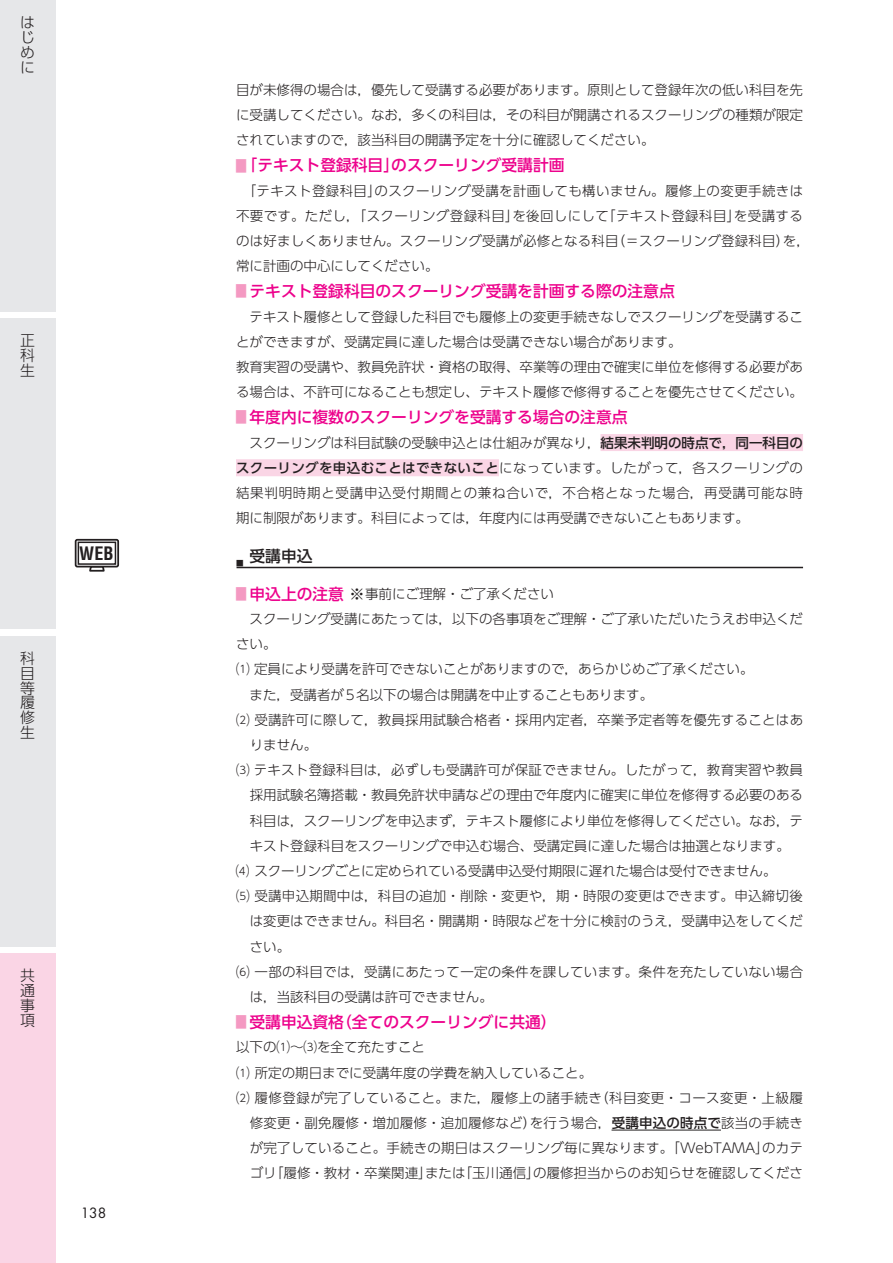
<style>
.page{position:relative;width:893px;height:1263px;background:#fff}
.page>*{position:absolute;margin:0;border:0;box-sizing:border-box;transform-origin:0 0}
.t1{font:700 condensed 18.15px "Helvetica";color:#231f20}
.小見出し{font:500 15.75px "UD Shin Go Pr 6 N";color:#ed028c}
.中見出し{font:500 15.75px "UD Shin Go Pr 6 N";color:#231f20}
.t2{font:300 14.85px/14.9px "UD Shin Go Pr 6 N";color:#231f20;text-align:justify}
.t3{font:13.8px "Futura Std";color:#231f20}
.問答１{font:300 13.5px/25.2px "UD Shin Go Pr 6 N";color:#231f20;text-align:justify}
.問答１-2{font:300 13.5px/25.2px "UD Shin Go Pr 6 N";letter-spacing:.025em;color:#231f20}
.問答１-3{font:300 13.5px/25.2px "UD Shin Go Pr 6 N";letter-spacing:.02em;color:#231f20}
.小見出し-2{font:300 13.5px "UD Shin Go Pr 6 N";color:#231f20}
.s1{font-weight:300;font-size:13.5px;color:#f499c2}
.s2{font-weight:500}
.s3{color:#f499c2}
.s4{font-weight:500;font-size:15.75px;color:#ed028c}
.s5{font-weight:500;font-size:15.75px}
</style>
<div class="page">
<div style="left:0;top:0;width:55px;height:311px;background:#e6e7e9"></div>
<div style="left:0;top:318px;width:55px;height:311px;background:#e6e7e9"></div>
<div style="left:0;top:636px;width:55px;height:310px;background:#e6e7e9"></div>
<div style="left:0;top:953px;width:55px;height:310px;background:#fad5e5"></div>
<div style="left:600px;top:434px;width:203px;height:17px;background:#fad5e5"></div>
<div style="left:236px;top:459px;width:263px;height:17px;background:#fad5e5"></div>
<hr style="left:237px;top:567px;width:566px;height:1px;background:#231f20">
<hr style="left:611px;top:1130px;width:110px;height:1px;background:#231f20">
<svg style="left:88px;top:567px;width:18px;height:5px"></svg>
<div style="left:75px;top:539px;width:44px;height:28px;border:2px solid #231f20;border-radius:2px"></div>
<div style="left:78px;top:542px;width:38px;height:23px;border:2px solid #231f20"></div>
<p class="t2" style="left:20px;top:14px;width:15px">はじめに</p>
<p class="t2" style="left:20px;top:333px;width:16px">正科生</p>
<p class="t2" style="left:20px;top:650px;width:16px">科目等履修生</p>
<h1 class="t1" style="left:79px;top:543px;width:36px">WEB</h1>
<p class="t2" style="left:20px;top:968px;width:16px">共通事項</p>
<p class="t3" style="left:81px;top:1204px;width:27px">138</p>
<p class="問答１" style="left:236px;top:77px;width:569px">目が未修得の場合は，優先して受講する必要があります。原則として登録年次の低い科目を先に受講してください。なお，多くの科目は，その科目が開講されるスクーリングの種類が限定されていますので，該当科目の開講予定を十分に確認してください。</p>
<p class="小見出し" style="left:236px;top:153px;width:330px"><span class="s1">▊</span>「テキスト登録科目」のスクーリング受講計画</p>
<p class="問答１-2" style="left:236px;top:177px;width:575px">　「テキスト登録科目」のスクーリング受講を計画しても構いません。履修上の変更手続きは不要です。ただし，「スクーリング登録科目」を後回しにして「テキスト登録科目」を受講するのは好ましくありません。スクーリング受講が必修となる科目（＝スクーリング登録科目）を，常に計画の中心にしてください。</p>
<p class="小見出し" style="left:236px;top:279px;width:440px"><span class="s1">▊</span>テキスト登録科目のスクーリング受講を計画する際の注意点</p>
<p class="問答１" style="left:236px;top:303px;width:569px;text-indent:14px">テキスト履修として登録した科目でも履修上の変更手続きなしでスクーリングを受講することができますが、受講定員に達した場合は受講できない場合があります。</p>
<p class="問答１" style="left:236px;top:354px;width:569px">教育実習の受講や、教員免許状・資格の取得、卒業等の理由で確実に単位を修得する必要がある場合は、不許可になることも想定し、テキスト履修で修得することを優先させてください。</p>
<p class="小見出し" style="left:236px;top:405px;width:393px"><span class="s1">▊</span>年度内に複数のスクーリングを受講する場合の注意点</p>
<p class="問答１" style="left:236px;top:429px;width:568px">　スクーリングは科目試験の受験申込とは仕組みが異なり，<span class="s2">結果未判明の時点で，同一科目のスクーリングを申込むことはできないこと</span>になっています。したがって，各スクーリングの結果判明時期と受講申込受付期間との兼ね合いで，不合格となった場合，再受講可能な時期に制限があります。科目によっては，年度内には再受講できないこともあります。</p>
<p class="中見出し" style="left:236px;top:543px;width:78px"><sub>■</sub> 受講申込</p>
<p class="小見出し-2" style="left:236px;top:583px;width:319px"><span class="s3">▊</span><span class="s4">申込上の注意</span> <span class="s5">※</span>事前にご理解・ご了承ください</p>
<p class="問答１" style="left:236px;top:606px;width:569px">　スクーリング受講にあたっては，以下の各事項をご理解・ご了承いただいたうえお申込ください。</p>
<p class="問答１" style="left:236px;top:656px;width:519px">⑴ 定員により受講を許可できないことがありますので，あらかじめご了承ください。</p>
<p class="問答１" style="left:236px;top:681px;width:419px">　また，受講者が5名以下の場合は開講を中止することもあります。</p>
<p class="問答１-3" style="left:250px;top:707px;width:555px;text-indent:-14px">⑵ 受講許可に際して，教員採用試験合格者・採用内定者，卒業予定者等を優先することはありません。</p>
<p class="問答１" style="left:250px;top:757px;width:555px;text-indent:-14px">⑶ テキスト登録科目は，必ずしも受講許可が保証できません。したがって，教育実習や教員採用試験名簿搭載・教員免許状申請などの理由で年度内に確実に単位を修得する必要のある科目は，スクーリングを申込まず，テキスト履修により単位を修得してください。なお，テキスト登録科目をスクーリングで申込む場合、受講定員に達した場合は抽選となります。</p>
<p class="問答１" style="left:236px;top:858px;width:542px">⑷ スクーリングごとに定められている受講申込受付期限に遅れた場合は受付できません。</p>
<p class="問答１" style="left:250px;top:883px;width:555px;text-indent:-14px">⑸ 受講申込期間中は，科目の追加・削除・変更や，期・時限の変更はできます。申込締切後は変更はできません。科目名・開講期・時限などを十分に検討のうえ，受講申込をしてください。</p>
<p class="問答１" style="left:250px;top:958px;width:555px;text-indent:-14px">⑹ 一部の科目では，受講にあたって一定の条件を課しています。条件を充たしていない場合は，当該科目の受講は許可できません。</p>
<p class="小見出し" style="left:236px;top:1009px;width:322px"><span class="s1">▊</span>受講申込資格（全てのスクーリングに共通）</p>
<p class="問答１" style="left:236px;top:1034px;width:190px">以下の⑴～⑶を全て充たすこと</p>
<p class="問答１" style="left:236px;top:1059px;width:358px">⑴ 所定の期日までに受講年度の学費を納入していること。</p>
<p class="問答１" style="left:250px;top:1084px;width:555px;text-indent:-14px">⑵ 履修登録が完了していること。また，履修上の諸手続き（科目変更・コース変更・上級履修変更・副免履修・増加履修・追加履修など）を行う場合，<span class="s2">受講申込の時点で</span>該当の手続きが完了していること。手続きの期日はスクーリング毎に異なります。「WebTAMA」のカテゴリ「履修・教材・卒業関連」または「玉川通信」の履修担当からのお知らせを確認してくださ</p>
</div>
